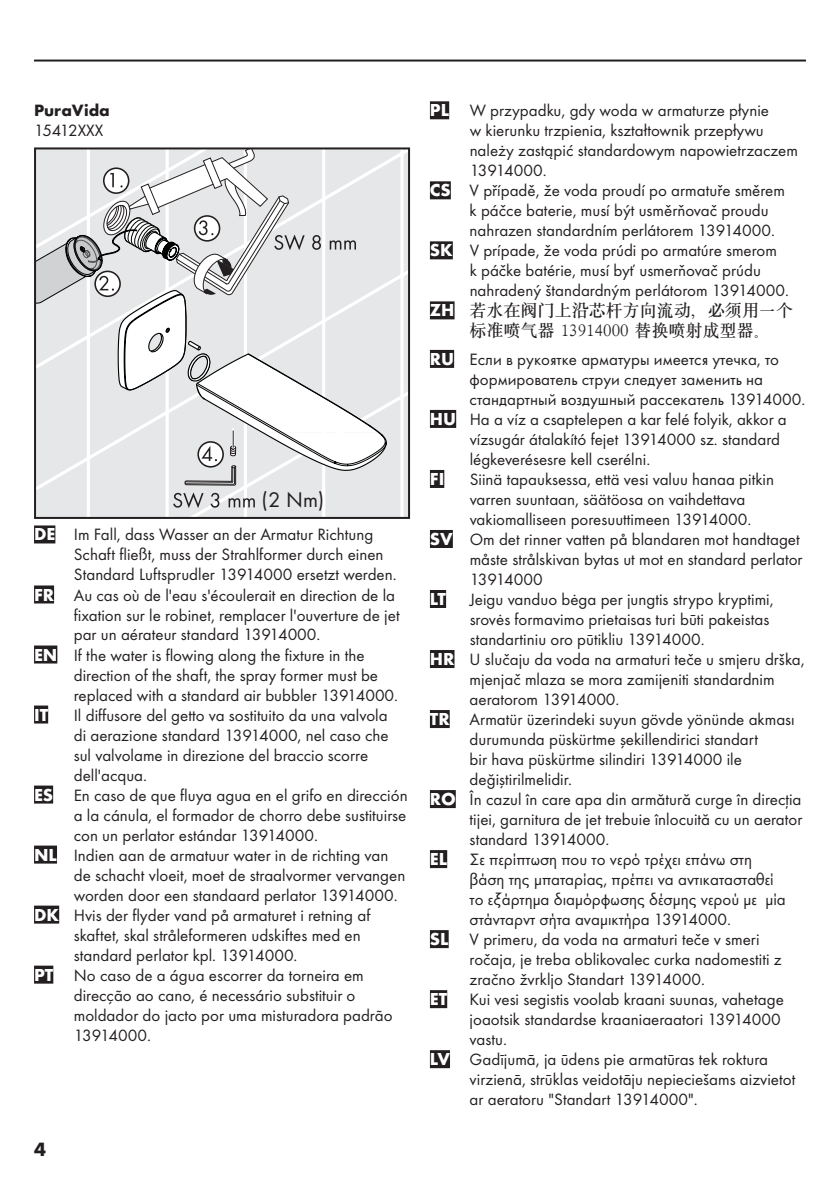
<style>
.page{position:relative;width:840px;height:1191px;background:#fff}
.page>*{position:absolute;margin:0;border:0;box-sizing:border-box;transform-origin:0 0}
.t1{font:22px "Futura TOT Boo";color:#231f20}
.t2{font:700 20px "Futura TOT";color:#231f20}
.t3{font:700 18px "Futura TOT";color:#fff}
.t4{font:17px "Futura TOT Boo";color:#231f20}
.t5{font:17px/20px "SGTC Song Reg Jian";color:#231f20}
.t6{font:700 17px "Futura TOT";color:#231f20}
.s1{font-family:"Futura TOT";font-weight:700;font-size:18px;color:#fff}
</style>
<div class="page">
<hr style="left:34px;top:60px;width:771px;height:2px;background:#231f20">
<div style="left:34px;top:525px;width:21px;height:18px;background:#231f20"></div>
<div style="left:34px;top:585px;width:20px;height:18px;background:#231f20"></div>
<div style="left:34px;top:645px;width:23px;height:18px;background:#231f20"></div>
<div style="left:34px;top:705px;width:14px;height:18px;background:#231f20"></div>
<div style="left:34px;top:785px;width:19px;height:18px;background:#231f20"></div>
<div style="left:34px;top:845px;width:23px;height:18px;background:#231f20"></div>
<div style="left:34px;top:905px;width:25px;height:18px;background:#231f20"></div>
<div style="left:34px;top:965px;width:19px;height:18px;background:#231f20"></div>
<div style="left:429px;top:101px;width:20px;height:18px;background:#231f20"></div>
<div style="left:429px;top:181px;width:21px;height:18px;background:#231f20"></div>
<div style="left:429px;top:241px;width:23px;height:18px;background:#231f20"></div>
<div style="left:429px;top:301px;width:25px;height:18px;background:#231f20"></div>
<div style="left:429px;top:350px;width:25px;height:18px;background:#231f20"></div>
<div style="left:429px;top:410px;width:27px;height:18px;background:#231f20"></div>
<div style="left:429px;top:470px;width:15px;height:18px;background:#231f20"></div>
<div style="left:429px;top:530px;width:23px;height:18px;background:#231f20"></div>
<div style="left:429px;top:590px;width:17px;height:18px;background:#231f20"></div>
<div style="left:429px;top:650px;width:25px;height:18px;background:#231f20"></div>
<div style="left:429px;top:710px;width:20px;height:18px;background:#231f20"></div>
<div style="left:429px;top:790px;width:26px;height:18px;background:#231f20"></div>
<div style="left:429px;top:850px;width:18px;height:18px;background:#231f20"></div>
<div style="left:429px;top:930px;width:19px;height:18px;background:#231f20"></div>
<div style="left:429px;top:990px;width:18px;height:18px;background:#231f20"></div>
<div style="left:429px;top:1050px;width:21px;height:18px;background:#231f20"></div>
<svg style="left:37px;top:150px;width:370px;height:366px"></svg>
<svg style="left:37px;top:150px;width:350px;height:358px"></svg>
<div style="left:34px;top:147px;width:376px;height:372px;border:2px solid #231f20"></div>
<p class="t6" style="left:34px;top:99px;width:77px">PuraVida</p>
<p class="t4" style="left:34px;top:120px;width:71px">15412XXX</p>
<p class="t1" style="left:261px;top:486px;width:64px">(2 Nm)</p>
<p class="t4" style="left:34px;top:524px;width:340px"><span class="s1">DE</span> Im Fall, dass Wasser an der Armatur Richtung</p>
<p class="t4" style="left:74px;top:544px;width:311px">Schaft fließt, muss der Strahlformer durch einen</p>
<p class="t4" style="left:74px;top:564px;width:324px">Standard Luftsprudler 13914000 ersetzt werden.</p>
<p class="t4" style="left:34px;top:584px;width:362px"><span class="s1">FR</span> Au cas où de l'eau s'écoulerait en direction de la</p>
<p class="t4" style="left:74px;top:604px;width:327px">fixation sur le robinet, remplacer l'ouverture de jet</p>
<p class="t4" style="left:74px;top:624px;width:248px">par un aérateur standard 13914000.</p>
<p class="t4" style="left:34px;top:644px;width:332px"><span class="s1">EN</span> If the water is flowing along the fixture in the</p>
<p class="t4" style="left:74px;top:664px;width:305px">direction of the shaft, the spray former must be</p>
<p class="t4" style="left:74px;top:684px;width:326px">replaced with a standard air bubbler 13914000.</p>
<p class="t3" style="left:34px;top:703px;width:16px">IT</p>
<p class="t4" style="left:74px;top:704px;width:315px">Il diffusore del getto va sostituito da una valvola</p>
<p class="t4" style="left:74px;top:724px;width:316px">di aerazione standard 13914000, nel caso che</p>
<p class="t4" style="left:74px;top:744px;width:296px">sul valvolame in direzione del braccio scorre</p>
<p class="t4" style="left:74px;top:764px;width:75px">dell'acqua.</p>
<p class="t4" style="left:34px;top:784px;width:375px"><span class="s1">ES</span> En caso de que fluya agua en el grifo en dirección</p>
<p class="t4" style="left:74px;top:804px;width:334px">a la cánula, el formador de chorro debe sustituirse</p>
<p class="t4" style="left:74px;top:824px;width:245px">con un perlator estándar 13914000.</p>
<p class="t4" style="left:34px;top:844px;width:356px"><span class="s1">NL</span> Indien aan de armatuur water in de richting van</p>
<p class="t4" style="left:74px;top:864px;width:333px">de schacht vloeit, moet de straalvormer vervangen</p>
<p class="t4" style="left:74px;top:884px;width:325px">worden door een standaard perlator 13914000.</p>
<p class="t4" style="left:34px;top:904px;width:338px"><span class="s1">DK</span> Hvis der flyder vand på armaturet i retning af</p>
<p class="t4" style="left:74px;top:924px;width:288px">skaftet, skal stråleformeren udskiftes med en</p>
<p class="t4" style="left:74px;top:944px;width:225px">standard perlator kpl. 13914000.</p>
<p class="t4" style="left:34px;top:964px;width:331px"><span class="s1">PT</span> No caso de a água escorrer da torneira em</p>
<p class="t4" style="left:74px;top:984px;width:283px">direcção ao cano, é necessário substituir o</p>
<p class="t4" style="left:74px;top:1004px;width:320px">moldador do jacto por uma misturadora padrão</p>
<p class="t4" style="left:74px;top:1024px;width:79px">13914000.</p>
<p class="t2" style="left:34px;top:1136px;width:13px">4</p>
<p class="t4" style="left:429px;top:100px;width:340px"><span class="s1">PL</span> W przypadku, gdy woda w armaturze płynie</p>
<p class="t4" style="left:469px;top:120px;width:295px">w kierunku trzpienia, kształtownik przepływu</p>
<p class="t4" style="left:469px;top:140px;width:329px">należy zastąpić standardowym napowietrzaczem</p>
<p class="t4" style="left:469px;top:160px;width:79px">13914000.</p>
<p class="t4" style="left:429px;top:180px;width:356px"><span class="s1">CS</span> V případě, že voda proudí po armatuře směrem</p>
<p class="t4" style="left:469px;top:200px;width:300px">k páčce baterie, musí být usměrňovač proudu</p>
<p class="t4" style="left:469px;top:220px;width:306px">nahrazen standardním perlátorem 13914000.</p>
<p class="t4" style="left:429px;top:240px;width:348px"><span class="s1">SK</span> V prípade, že voda prúdi po armatúre smerom</p>
<p class="t4" style="left:469px;top:260px;width:292px">k páčke batérie, musí byť usmerňovač prúdu</p>
<p class="t4" style="left:469px;top:280px;width:320px">nahradený štandardným perlátorom 13914000.</p>
<p class="t5" style="left:469px;top:301px;width:324px;text-indent:-40px"><span class="s1">ZH</span> 若水在阀门上沿芯杆方向流动，必须用一个标准喷气器 13914000 替换喷射成型器。</p>
<p class="t4" style="left:429px;top:349px;width:350px"><span class="s1">RU</span> Если в рукоятке арматуры имеется утечка, то</p>
<p class="t4" style="left:469px;top:369px;width:295px">формирователь струи следует заменить на</p>
<p class="t4" style="left:469px;top:389px;width:337px">стандартный воздушный рассекатель 13914000.</p>
<p class="t4" style="left:429px;top:409px;width:358px"><span class="s1">HU</span> Ha a víz a csaptelepen a kar felé folyik, akkor a</p>
<p class="t4" style="left:469px;top:429px;width:312px">vízsugár átalakító fejet 13914000 sz. standard</p>
<p class="t4" style="left:469px;top:449px;width:182px">légkeverésesre kell cserélni.</p>
<p class="t3" style="left:429px;top:468px;width:16px">FI</p>
<p class="t4" style="left:469px;top:469px;width:306px">Siinä tapauksessa, että vesi valuu hanaa pitkin</p>
<p class="t4" style="left:469px;top:489px;width:277px">varren suuntaan, säätöosa on vaihdettava</p>
<p class="t4" style="left:469px;top:509px;width:283px">vakiomalliseen poresuuttimeen 13914000.</p>
<p class="t4" style="left:429px;top:529px;width:371px"><span class="s1">SV</span> Om det rinner vatten på blandaren mot handtaget</p>
<p class="t4" style="left:469px;top:549px;width:334px">måste strålskivan bytas ut mot en standard perlator</p>
<p class="t4" style="left:469px;top:569px;width:75px">13914000</p>
<p class="t3" style="left:429px;top:588px;width:18px">LT</p>
<p class="t4" style="left:469px;top:589px;width:305px">Jeigu vanduo bėga per jungtis strypo kryptimi,</p>
<p class="t4" style="left:469px;top:609px;width:301px">srovės formavimo prietaisas turi būti pakeistas</p>
<p class="t4" style="left:469px;top:629px;width:236px">standartiniu oro pūtikliu 13914000.</p>
<p class="t4" style="left:429px;top:649px;width:376px"><span class="s1">HR</span> U slučaju da voda na armaturi teče u smjeru drška,</p>
<p class="t4" style="left:469px;top:669px;width:306px">mjenjač mlaza se mora zamijeniti standardnim</p>
<p class="t4" style="left:469px;top:689px;width:151px">aeratorom 13914000.</p>
<p class="t4" style="left:429px;top:709px;width:366px"><span class="s1">TR</span> Armatür üzerindeki suyun gövde yönünde akması</p>
<p class="t4" style="left:469px;top:729px;width:290px">durumunda püskürtme şekillendirici standart</p>
<p class="t4" style="left:469px;top:749px;width:274px">bir hava püskürtme silindiri 13914000 ile</p>
<p class="t4" style="left:469px;top:769px;width:104px">değiştirilmelidir.</p>
<p class="t4" style="left:429px;top:789px;width:373px"><span class="s1">RO</span> În cazul în care apa din armătură curge în direcţia</p>
<p class="t4" style="left:469px;top:809px;width:334px">tijei, garnitura de jet trebuie înlocuită cu un aerator</p>
<p class="t4" style="left:469px;top:829px;width:141px">standard 13914000.</p>
<p class="t4" style="left:429px;top:849px;width:323px"><span class="s1">EL</span> Σε περίπτωση που το νερό τρέχει επάνω στη</p>
<p class="t4" style="left:469px;top:869px;width:305px">βάση της μπαταρίας, πρέπει να αντικατασταθεί</p>
<p class="t4" style="left:469px;top:889px;width:317px">το εξάρτημα διαμόρφωσης δέσμης νερού με μία</p>
<p class="t4" style="left:469px;top:909px;width:263px">στάνταρντ σήτα αναμικτήρα 13914000.</p>
<p class="t4" style="left:429px;top:929px;width:331px"><span class="s1">SL</span> V primeru, da voda na armaturi teče v smeri</p>
<p class="t4" style="left:469px;top:949px;width:313px">ročaja, je treba oblikovalec curka nadomestiti z</p>
<p class="t4" style="left:469px;top:969px;width:237px">zračno žvrkljo Standart 13914000.</p>
<p class="t4" style="left:429px;top:989px;width:355px"><span class="s1">ET</span> Kui vesi segistis voolab kraani suunas, vahetage</p>
<p class="t4" style="left:469px;top:1009px;width:312px">joaotsik standardse kraaniaeraatori 13914000</p>
<p class="t4" style="left:469px;top:1029px;width:39px">vastu.</p>
<p class="t4" style="left:429px;top:1049px;width:339px"><span class="s1">LV</span> Gadījumā, ja ūdens pie armatūras tek roktura</p>
<p class="t4" style="left:469px;top:1069px;width:327px">virzienā, strūklas veidotāju nepieciešams aizvietot</p>
<p class="t4" style="left:469px;top:1089px;width:229px">ar aeratoru "Standart 13914000".</p>
</div>
